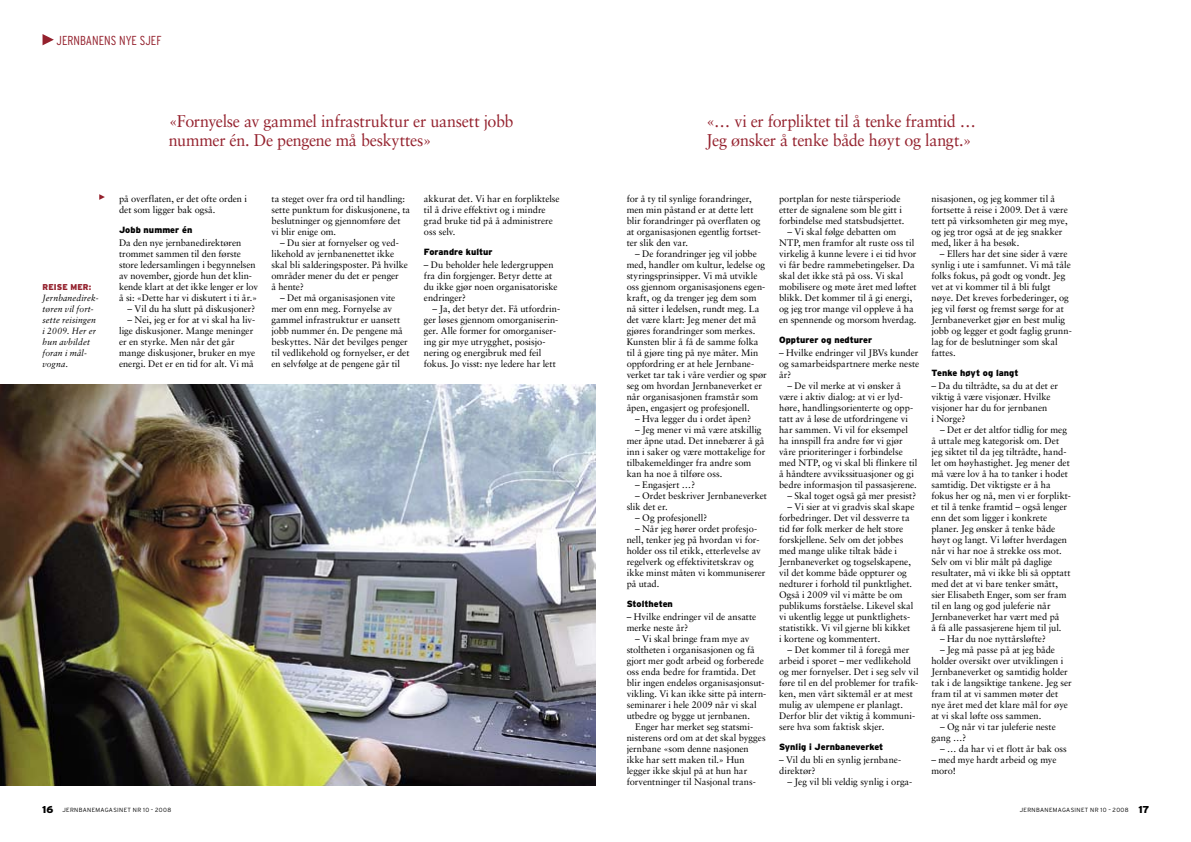
<style>
.page{position:relative;width:1191px;height:842px;background:#fff}
.page>*{position:absolute;margin:0;border:0;box-sizing:border-box;transform-origin:0 0}
.t1{font:17px/19px "Sabon";letter-spacing:-.015em;color:#94212d;scale:.95 1}
.t2{font:300 condensed 13px "Interstate";color:#94212d}
.t3{font:9.5px/11px "Sabon";letter-spacing:-.005em;color:#000}
.t4{font:900 9px "Interstate";letter-spacing:.005em;color:#000}
.t5{font:italic 9px/11px "Sabon";letter-spacing:.02em;color:#000;scale:.95 1}
.t6{font:900 8.5px "Interstate";letter-spacing:.015em;color:#94212d;scale:.95 1}
.t7{font:300 6px "Interstate";letter-spacing:.055em;color:#000}
.s1{font-weight:900;font-size:10px}
</style>
<div class="page">
<svg style="left:43px;top:34px;width:11px;height:11px"></svg>
<svg style="left:99px;top:194px;width:6px;height:6px"></svg>
<img style="left:0;top:385px;width:595px;height:400px">
<h2 class="t2" style="left:57px;top:33px;width:105px">JERNBANENS NYE SJEF</h2>
<p class="t6" style="left:43px;top:282px;width:53px">REISE MER:</p>
<p class="t5" style="left:43px;top:293px;width:61px">Jernbanedirek&shy;tøren vil fort&shy;sette reisingen i 2009. Her er hun avbildet foran i mål&shy;vogna.</p>
<h1 class="t1" style="left:169px;top:111px;width:364px">«Fornyelse av gammel infrastruktur er uansett jobb nummer én. De pengene må beskyttes»</h1>
<h1 class="t1" style="left:706px;top:111px;width:285px">«… vi er forpliktet til å tenke framtid …<br>Jeg ønsker å tenke både høyt og langt.»</h1>
<p class="t3" style="left:119px;top:193px;width:129px">på overflaten, er det ofte orden i det som ligger bak også.</p>
<p class="t4" style="left:119px;top:225px;width:75px">Jobb nummer én</p>
<p class="t3" style="left:119px;top:237px;width:141px">Da den nye jernbanedirektøren trommet sammen til den første store ledersamlingen i begynnelsen av november, gjorde hun det klin&shy;kende klart at det ikke lenger er lov å si: «Dette har vi diskutert i ti år.»</p>
<p class="t3" style="left:128px;top:303px;width:129px">– Vil du ha slutt på diskusjoner?</p>
<p class="t3" style="left:119px;top:314px;width:138px;text-indent:9px">– Nei, jeg er for at vi skal ha liv&shy;lige diskusjoner. Mange meninger er en styrke. Men når det går mange diskusjoner, bruker en mye energi. Det er en tid for alt. Vi må</p>
<p class="t3" style="left:271px;top:193px;width:140px">ta steget over fra ord til handling: sette punktum for diskusjonene, ta beslutninger og gjennomføre det vi blir enige om.</p>
<p class="t3" style="left:271px;top:237px;width:138px;text-indent:9px">– Du sier at fornyelser og ved&shy;likehold av jernbanenettet ikke skal bli salderingsposter. På hvilke områder mener du det er penger<br>å hente?</p>
<p class="t3" style="left:271px;top:292px;width:139px;text-indent:9px">– Det må organisasjonen vite mer om enn meg. Fornyelse av gammel infrastruktur er uansett jobb nummer én. De pengene må beskyttes. Når det bevilges penger til vedlikehold og fornyelser, er det en selvfølge at de pengene går til</p>
<p class="t3" style="left:424px;top:193px;width:137px">akkurat det. Vi har en forpliktelse til å drive effektivt og i mindre grad bruke tid på å administrere oss selv.</p>
<p class="t4" style="left:424px;top:247px;width:70px">Forandre kultur</p>
<p class="t3" style="left:424px;top:259px;width:135px">– Du beholder hele ledergruppen fra din forgjenger. Betyr dette at du ikke gjør noen organisatoriske endringer?</p>
<p class="t3" style="left:424px;top:303px;width:138px;text-indent:9px">– Ja, det betyr det. Få utfordrin&shy;ger løses gjennom omorganiserin&shy;ger. Alle former for omorganiser&shy;ing gir mye utrygghet, posisjo&shy;nering og energibruk med feil fokus. Jo visst: nye ledere har lett</p>
<p class="t3" style="left:626px;top:193px;width:136px">for å ty til synlige forandringer, men min påstand er at dette lett blir forandringer på overflaten og at organisasjonen egentlig fortset&shy;ter slik den var.</p>
<p class="t3" style="left:626px;top:248px;width:142px;text-indent:9px">– De forandringer jeg vil jobbe med, handler om kultur, ledelse og styringsprinsipper. Vi må utvikle oss gjennom organisasjonens egen&shy;kraft, og da trenger jeg dem som nå sitter i ledelsen, rundt meg. La det være klart: Jeg mener det må gjøres forandringer som merkes.<br>Kunsten blir å få de samme folka til å gjøre ting på nye måter. Min oppfordring er at hele Jernbane&shy;verket tar tak i våre verdier og spør seg om hvordan Jernbaneverket er når organisasjonen framstår som åpen, engasjert og profesjonell.</p>
<p class="t3" style="left:635px;top:413px;width:118px">– Hva legger du i ordet åpen?</p>
<p class="t3" style="left:626px;top:424px;width:140px;text-indent:9px">– Jeg mener vi må være atskillig mer åpne utad. Det innebærer å gå inn i saker og være mottakelige for tilbakemeldinger fra andre som kan ha noe å tilføre oss.</p>
<p class="t3" style="left:635px;top:479px;width:61px">– Engasjert …?</p>
<p class="t3" style="left:626px;top:490px;width:142px;text-indent:9px">– Ordet beskriver Jernbaneverket slik det er.</p>
<p class="t3" style="left:635px;top:512px;width:74px">– Og profesjonell?</p>
<p class="t3" style="left:626px;top:523px;width:140px;text-indent:9px">– Når jeg hører ordet profesjo&shy;nell, tenker jeg på hvordan vi for&shy;holder oss til etikk, etterlevelse av regelverk og effektivitetskrav og ikke minst måten vi kommuniserer på utad.</p>
<p class="t4" style="left:626px;top:599px;width:48px">Stoltheten</p>
<p class="t3" style="left:626px;top:611px;width:131px">– Hvilke endringer vil de ansatte merke neste år?</p>
<p class="t3" style="left:626px;top:633px;width:141px;text-indent:9px">– Vi skal bringe fram mye av stoltheten i organisasjonen og få gjort mer godt arbeid og forberede oss enda bedre for framtida. Det blir ingen endeløs organisasjonsut&shy;vikling. Vi kan ikke sitte på intern&shy;seminarer i hele 2009 når vi skal utbedre og bygge ut jernbanen.</p>
<p class="t3" style="left:626px;top:721px;width:140px;text-indent:9px">Enger har merket seg statsmi&shy;nisterens ord om at det skal bygges jernbane «som denne nasjonen ikke har sett maken til.» Hun legger ikke skjul på at hun har forventninger til Nasjonal trans-</p>
<p class="t3" style="left:779px;top:193px;width:127px">portplan for neste tiårsperiode etter de signalene som ble gitt i forbindelse med statsbudsjettet.</p>
<p class="t3" style="left:779px;top:226px;width:139px;text-indent:8px">– Vi skal følge debatten om<br>NTP, men framfor alt ruste oss til virkelig å kunne levere i ei tid hvor vi får bedre rammebetingelser. Da skal det ikke stå på oss. Vi skal mobilisere og møte året med løftet blikk. Det kommer til å gi energi, og jeg tror mange vil oppleve å ha en spennende og morsom hverdag.</p>
<p class="t4" style="left:779px;top:335px;width:95px">Oppturer og nedturer</p>
<p class="t3" style="left:779px;top:347px;width:142px;text-align:justify">– Hvilke endringer vil JBVs kunder og samarbeidspartnere merke neste år?</p>
<p class="t3" style="left:779px;top:380px;width:140px;text-indent:8px">– De vil merke at vi ønsker å være i aktiv dialog: at vi er lyd&shy;høre, handlingsorienterte og opp&shy;tatt av å løse de utfordringene vi har sammen. Vi vil for eksempel ha innspill fra andre før vi gjør våre prioriteringer i forbindelse med NTP, og vi skal bli flinkere til å håndtere avvikssituasjoner og gi bedre informasjon til passasjerene.</p>
<p class="t3" style="left:787px;top:490px;width:130px">– Skal toget også gå mer presist?</p>
<p class="t3" style="left:779px;top:501px;width:137px;text-indent:8px">– Vi sier at vi gradvis skal skape forbedringer. Det vil dessverre ta tid før folk merker de helt store forskjellene. Selv om det jobbes med mange ulike tiltak både i<br>Jernbaneverket og togselskapene, vil det komme både oppturer og nedturer i forhold til punktlighet.<br>Også i 2009 vil vi måtte be om publikums forståelse. Likevel skal vi ukentlig legge ut punktlighets&shy;statistikk. Vi vil gjerne bli kikket i kortene og kommentert.</p>
<p class="t3" style="left:779px;top:644px;width:141px;text-indent:8px">– Det kommer til å foregå mer arbeid i sporet – mer vedlikehold og mer fornyelser. Det i seg selv vil føre til en del problemer for trafik&shy;ken, men vårt siktemål er at mest mulig av ulempene er planlagt.<br>Derfor blir det viktig å kommuni&shy;sere hva som faktisk skjer.</p>
<p class="t4" style="left:779px;top:742px;width:106px">Synlig i Jernbaneverket</p>
<p class="t3" style="left:779px;top:754px;width:123px">– Vil du bli en synlig jernbane&shy;direktør?</p>
<p class="t3" style="left:787px;top:776px;width:126px">– Jeg vil bli veldig synlig i orga-</p>
<p class="t3" style="left:931px;top:193px;width:138px">nisasjonen, og jeg kommer til å fortsette å reise i 2009. Det å være tett på virksomheten gir meg mye, og jeg tror også at de jeg snakker med, liker å ha besøk.</p>
<p class="t3" style="left:931px;top:248px;width:142px;text-indent:9px">– Ellers har det sine sider å være synlig i ute i samfunnet. Vi må tåle folks fokus, på godt og vondt. Jeg vet at vi kommer til å bli fulgt nøye. Det kreves forbederinger, og jeg vil først og fremst sørge for at<br>Jernbaneverket gjør en best mulig jobb og legger et godt faglig grunn&shy;lag for de beslutninger som skal fattes.</p>
<p class="t4" style="left:931px;top:368px;width:88px">Tenke høyt og langt</p>
<p class="t3" style="left:931px;top:380px;width:128px">– Da du tiltrådte, sa du at det er viktig å være visjonær. Hvilke visjoner har du for jernbanen<br>i Norge?</p>
<p class="t3" style="left:931px;top:424px;width:140px;text-indent:9px">– Det er det altfor tidlig for meg å uttale meg kategorisk om. Det jeg siktet til da jeg tiltrådte, hand&shy;let om høyhastighet. Jeg mener det må være lov å ha to tanker i hodet samtidig. Det viktigste er å ha fokus her og nå, men vi er forplikt&shy;et til å tenke framtid – også lenger enn det som ligger i konkrete planer. Jeg ønsker å tenke både høyt og langt. Vi løfter hverdagen når vi har noe å strekke oss mot.<br>Selv om vi blir målt på daglige resultater, må vi ikke bli så opptatt med det at vi bare tenker smått, sier Elisabeth Enger, som ser fram til en lang og god juleferie når<br>Jernbaneverket har vært med på<br>å få alle passasjerene hjem til jul.</p>
<p class="t3" style="left:940px;top:633px;width:107px">– Har du noe nyttårsløfte?</p>
<p class="t3" style="left:931px;top:644px;width:142px;text-indent:9px">– Jeg må passe på at jeg både holder oversikt over utviklingen i<br>Jernbaneverket og samtidig holder tak i de langsiktige tankene. Jeg ser fram til at vi sammen møter det nye året med det klare mål for øye at vi skal løfte oss sammen.</p>
<p class="t3" style="left:931px;top:721px;width:126px;text-indent:9px">– Og når vi tar juleferie neste gang …?</p>
<p class="t3" style="left:940px;top:743px;width:128px">– … da har vi et flott år bak oss</p>
<p class="t3" style="left:931px;top:754px;width:127px">– med mye hardt arbeid og mye moro!</p>
<p class="t7" style="left:42px;top:807px;width:131px"><span class="s1">16</span> JERNBANEMAGASINET NR 10 – 2008</p>
<p class="t7" style="left:1019px;top:807px;width:131px">JERNBANEMAGASINET NR 10 – 2008 <span class="s1">17</span></p>
</div>
